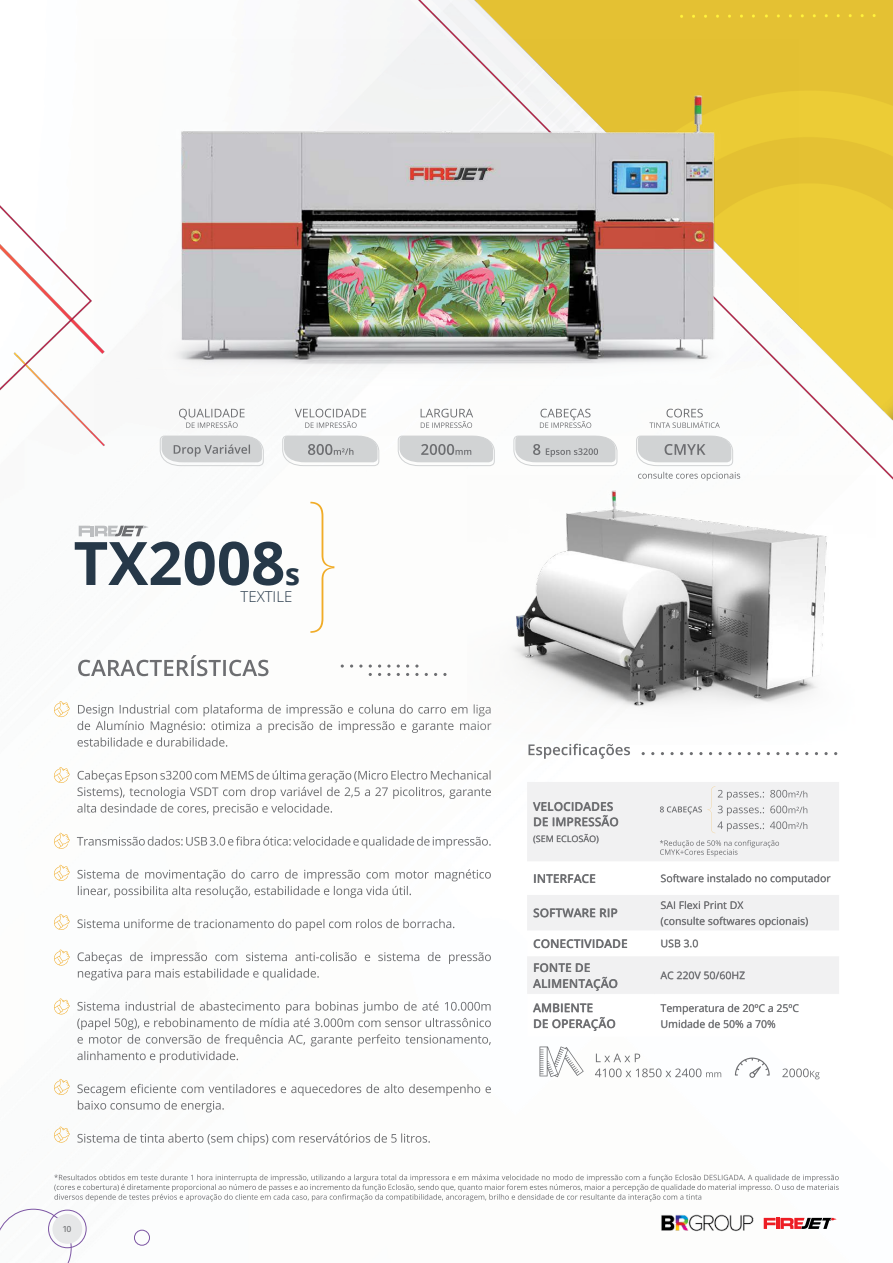
<style>
.page{position:relative;width:893px;height:1263px;background:#fff}
.page>*{position:absolute;margin:0;border:0;box-sizing:border-box;transform-origin:0 0}
.t1{font:700 60px "Open Sans";color:#263848}
.t2{font:300 15px "Open Sans";color:#263848}
.t3{font:600 12px/15.8px "Open Sans";color:#6d6e71}
.t4{font:10.5px/15.8px "Open Sans";color:#6d6e71}
.t5{font:9px "Open Sans";color:#6d6e71}
.t6{font:9px "Fira Sans";color:#6d6e71}
.s1{font-size:30px}
</style>
<div class="page">
<img style="left:0;top:0;width:893px;height:1255px">
<svg style="left:0;top:1209px;width:71px;height:54px"></svg>
<div style="left:52px;top:1214px;width:30px;height:30px;background:#e6e7e8;border-radius:50%"></div>
<div style="left:48px;top:1210px;width:38px;height:38px;border:1px solid #7c55a3;border-radius:50%"></div>
<div style="left:134px;top:1230px;width:16px;height:15px;border:1px solid #7c55a3;border-radius:50%"></div>
<img style="left:660px;top:1209px;width:94px;height:29px">
<svg style="left:764px;top:1216px;width:75px;height:13px"></svg>
<svg style="left:638px;top:472px;width:102px;height:3px"></svg>
<img style="left:94px;top:39px;width:705px;height:397px">
<div style="left:527px;top:782px;width:312px;height:79px;background:#f1f1f2"></div>
<svg style="left:527px;top:861px;width:312px;height:176px"></svg>
<hr style="left:527px;top:994px;width:128px;height:1px;background:#fff">
<hr style="left:655px;top:994px;width:184px;height:1px;background:#fff">
<svg style="left:661px;top:1004px;width:138px;height:24px"></svg>
<svg style="left:533px;top:1004px;width:82px;height:27px"></svg>
<svg style="left:661px;top:972px;width:84px;height:7px"></svg>
<svg style="left:533px;top:963px;width:84px;height:28px"></svg>
<svg style="left:662px;top:940px;width:36px;height:7px"></svg>
<svg style="left:534px;top:939px;width:93px;height:9px"></svg>
<svg style="left:661px;top:917px;width:147px;height:10px"></svg>
<svg style="left:661px;top:901px;width:82px;height:8px"></svg>
<svg style="left:534px;top:909px;width:83px;height:8px"></svg>
<svg style="left:661px;top:874px;width:169px;height:11px"></svg>
<svg style="left:534px;top:874px;width:61px;height:9px"></svg>
<svg style="left:533px;top:834px;width:65px;height:9px"></svg>
<svg style="left:533px;top:802px;width:85px;height:24px"></svg>
<svg style="left:528px;top:744px;width:102px;height:15px"></svg>
<svg style="left:670px;top:752px;width:4px;height:3px"></svg>
<svg style="left:824px;top:752px;width:4px;height:3px"></svg>
<svg style="left:747px;top:752px;width:4px;height:3px"></svg>
<svg style="left:78px;top:655px;width:190px;height:21px"></svg>
<svg style="left:77px;top:1133px;width:353px;height:12px"></svg>
<svg style="left:77px;top:1084px;width:414px;height:28px"></svg>
<svg style="left:77px;top:1001px;width:414px;height:62px"></svg>
<svg style="left:78px;top:952px;width:413px;height:28px"></svg>
<svg style="left:77px;top:919px;width:377px;height:12px"></svg>
<svg style="left:77px;top:869px;width:414px;height:29px"></svg>
<svg style="left:77px;top:836px;width:414px;height:12px"></svg>
<svg style="left:77px;top:770px;width:414px;height:45px"></svg>
<svg style="left:77px;top:704px;width:414px;height:43px"></svg>
<svg style="left:341px;top:664px;width:3px;height:4px"></svg>
<svg style="left:350px;top:664px;width:3px;height:4px"></svg>
<svg style="left:359px;top:664px;width:3px;height:4px"></svg>
<svg style="left:369px;top:664px;width:3px;height:12px"></svg>
<svg style="left:378px;top:664px;width:3px;height:12px"></svg>
<svg style="left:387px;top:664px;width:4px;height:12px"></svg>
<svg style="left:397px;top:664px;width:3px;height:12px"></svg>
<svg style="left:406px;top:664px;width:3px;height:12px"></svg>
<svg style="left:415px;top:664px;width:4px;height:12px"></svg>
<svg style="left:443px;top:673px;width:4px;height:3px"></svg>
<svg style="left:54px;top:701px;width:16px;height:16px"></svg>
<svg style="left:54px;top:767px;width:16px;height:16px"></svg>
<svg style="left:54px;top:833px;width:16px;height:16px"></svg>
<svg style="left:54px;top:865px;width:16px;height:16px"></svg>
<svg style="left:54px;top:914px;width:16px;height:16px"></svg>
<svg style="left:54px;top:949px;width:16px;height:17px"></svg>
<svg style="left:54px;top:998px;width:16px;height:17px"></svg>
<svg style="left:54px;top:1079px;width:16px;height:16px"></svg>
<svg style="left:54px;top:1126px;width:16px;height:17px"></svg>
<svg style="left:54px;top:1174px;width:785px;height:27px"></svg>
<svg style="left:310px;top:502px;width:24px;height:131px"></svg>
<svg style="left:79px;top:524px;width:69px;height:12px"></svg>
<svg style="left:595px;top:1068px;width:126px;height:9px"></svg>
<svg style="left:596px;top:1053px;width:44px;height:9px"></svg>
<svg style="left:782px;top:1068px;width:37px;height:11px"></svg>
<svg style="left:539px;top:1046px;width:45px;height:31px"></svg>
<svg style="left:735px;top:1057px;width:35px;height:21px"></svg>
<svg style="left:649px;top:409px;width:71px;height:19px"></svg>
<svg style="left:398px;top:436px;width:97px;height:30px;background:#d0d2d3"></svg>
<svg style="left:282px;top:436px;width:97px;height:30px;background:#d1d3d4"></svg>
<svg style="left:160px;top:436px;width:104px;height:30px;background:#cfd1d2"></svg>
<svg style="left:636px;top:436px;width:97px;height:30px;background:#d1d3d4"></svg>
<svg style="left:421px;top:409px;width:52px;height:19px"></svg>
<svg style="left:295px;top:409px;width:71px;height:19px"></svg>
<svg style="left:179px;top:409px;width:66px;height:19px"></svg>
<svg style="left:540px;top:409px;width:51px;height:19px"></svg>
<svg style="left:770px;top:821px;width:37px;height:8px"></svg>
<svg style="left:770px;top:806px;width:37px;height:7px"></svg>
<svg style="left:770px;top:790px;width:37px;height:7px"></svg>
<svg style="left:660px;top:786px;width:104px;height:47px"></svg>
<svg style="left:513px;top:436px;width:104px;height:30px;background:#d1d3d4"></svg>
<svg style="left:660px;top:840px;width:119px;height:16px"></svg>
<img style="left:467px;top:475px;width:409px;height:269px">
<h1 class="t1" style="left:74px;top:521px;width:228px">tx2008<span class="s1">s</span></h1>
<h2 class="t2" style="left:241px;top:586px;width:53px">TEXTILE</h2>
<p class="t6" style="left:63px;top:1222px;width:10px">10</p>
<p class="t3" style="left:533px;top:798px;width:87px">VELOCIDADES<br>DE IMPRESSÃO</p>
<p class="t5" style="left:533px;top:833px;width:67px">(sem eclosão)</p>
<p class="t3" style="left:533px;top:870px;width:64px">INTERFACE</p>
<p class="t4" style="left:661px;top:870px;width:172px">Software instalado no computador</p>
<p class="t3" style="left:533px;top:905px;width:86px">SOFTWARE RIP</p>
<p class="t4" style="left:661px;top:897px;width:149px">SAI Flexi Print DX<br>(consulte softwares opcionais)</p>
<p class="t3" style="left:533px;top:935px;width:96px">CONECTIVIDADE</p>
<p class="t4" style="left:661px;top:935px;width:39px">USB 3.0</p>
<p class="t3" style="left:533px;top:959px;width:86px">FONTE DE<br>ALIMENTAÇÃO</p>
<p class="t4" style="left:661px;top:967px;width:86px">AC 220V 50/60HZ</p>
<p class="t3" style="left:533px;top:1000px;width:84px">AMBIENTE<br>DE OPERAÇÃO</p>
<p class="t4" style="left:661px;top:1000px;width:139px">Temperatura de 20ºC a 25ºC<br>Umidade de 50% a 70%</p>
</div>
